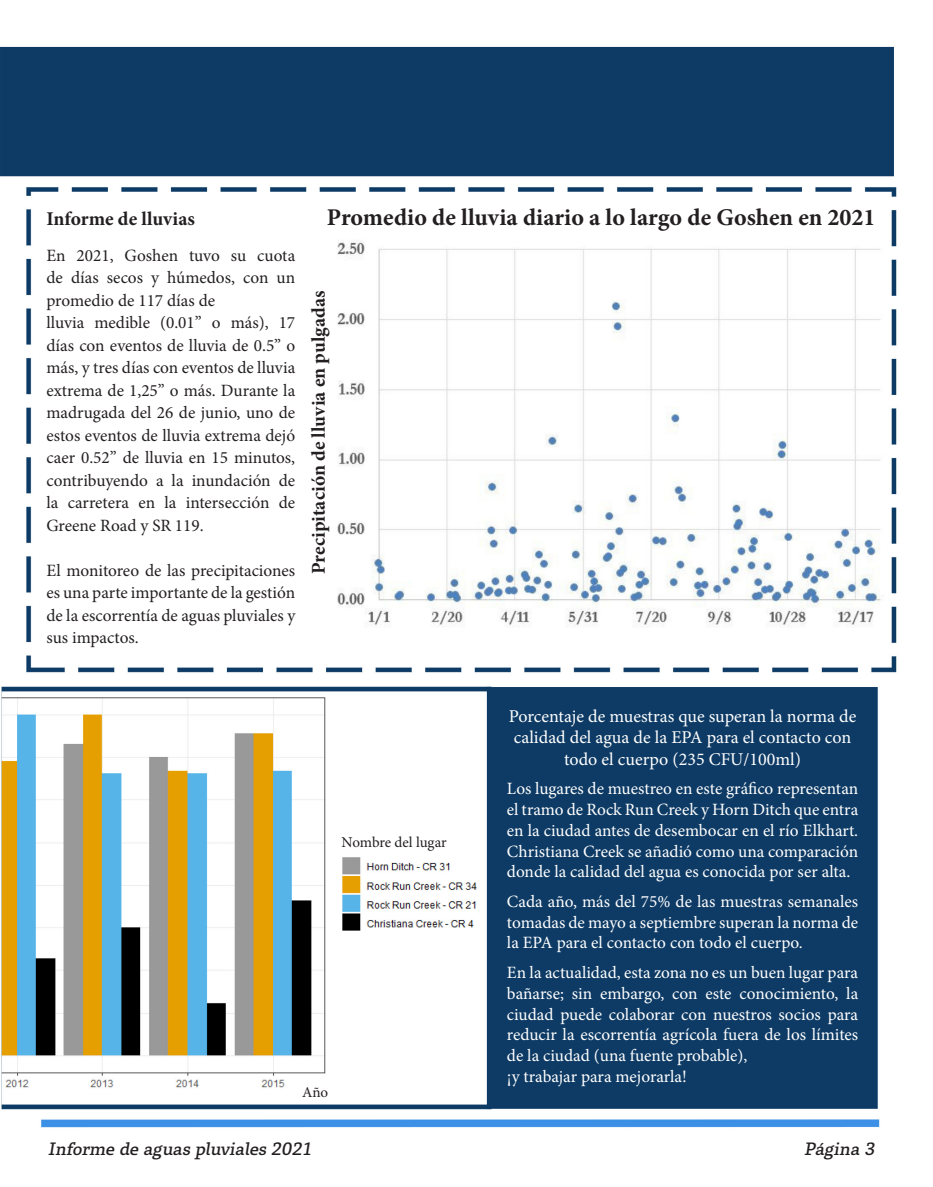
<style>
.page{position:relative;width:933px;height:1187px;background:#fff}
.page>*{position:absolute;margin:0;border:0;box-sizing:border-box;transform-origin:0 0}
.t1{font:700 24px "Minion Pro";color:#231f20}
.t2{font:700 19.5px "Minion Pro";color:#231f20}
.t3{font:18px/21.6px "Minion Pro";color:#fff;text-align:center}
.t4{font:17.25px/20.7px "Minion Pro";color:#fff;text-align:justify}
.t5{font:17.25px/22.5px "Minion Pro";color:#231f20;text-align:justify}
.t6{font:italic 16.5px "Toppan Bunkyu Gothic Pr 6 N DB";color:#231f20}
.t7{font:15px "Minion Pro";letter-spacing:-.01em;color:#231f20}
</style>
<div class="page">
<img style="left:0;top:46px;width:897px;height:1082px">
<p class="t2" style="left:46px;top:205px;width:150px">Informe de lluvias</p>
<p class="t5" style="left:46px;top:244px;width:250px">En 2021, Goshen tuvo su cuota de días secos y húmedos, con un promedio de 117 días de</p>
<p class="t5" style="left:46px;top:311px;width:250px">lluvia medible (0.01” o más), 17 días con eventos de lluvia de 0.5” o más, y tres días con eventos de lluvia extrema de 1,25” o más. Durante la madrugada del 26 de junio, uno de estos eventos de lluvia extrema dejó caer 0.52” de lluvia en 15 minutos, contribuyendo a la inundación de la carretera en la intersección de Greene Road y SR 119.</p>
<p class="t5" style="left:46px;top:559px;width:250px">El monitoreo de las precipitaciones es una parte importante de la gestión de la escorrentía de aguas pluviales y sus impactos.</p>
<p class="t1" style="left:327px;top:200px;width:550px">Promedio de lluvia diario a lo largo de Goshen en 2021</p>
<p class="t2" style="left:305px;top:574px;width:285px;rotate:-90deg">Precipitación de lluvia en pulgadas</p>
<p class="t7" style="left:341px;top:832px;width:107px">Nombre del lugar</p>
<p class="t7" style="left:302px;top:1081px;width:28px">Año</p>
<p class="t3" style="left:508px;top:705px;width:349px">Porcentaje de muestras que superan la norma de calidad del agua de la EPA para el contacto con todo el cuerpo (235 CFU/100ml)</p>
<p class="t4" style="left:506px;top:778px;width:353px">Los lugares de muestreo en este gráfico representan el tramo de Rock Run Creek y Horn Ditch que entra en la ciudad antes de desembocar en el río Elkhart.<br>Christiana Creek se añadió como una comparación donde la calidad del agua es conocida por ser alta.</p>
<p class="t4" style="left:506px;top:891px;width:353px">Cada año, más del 75% de las muestras semanales tomadas de mayo a septiembre superan la norma de la EPA para el contacto con todo el cuerpo.</p>
<p class="t4" style="left:506px;top:962px;width:353px">En la actualidad, esta zona no es un buen lugar para bañarse; sin embargo, con este conocimiento, la ciudad puede colaborar con nuestros socios para reducir la escorrentía agrícola fuera de los límites de la ciudad (una fuente probable),</p>
<p class="t4" style="left:506px;top:1065px;width:181px">¡y trabajar para mejorarla!</p>
<p class="t6" style="left:48px;top:1139px;width:270px">Informe de aguas pluviales 2021</p>
<p class="t6" style="left:803px;top:1139px;width:76px">Página 3</p>
</div>
